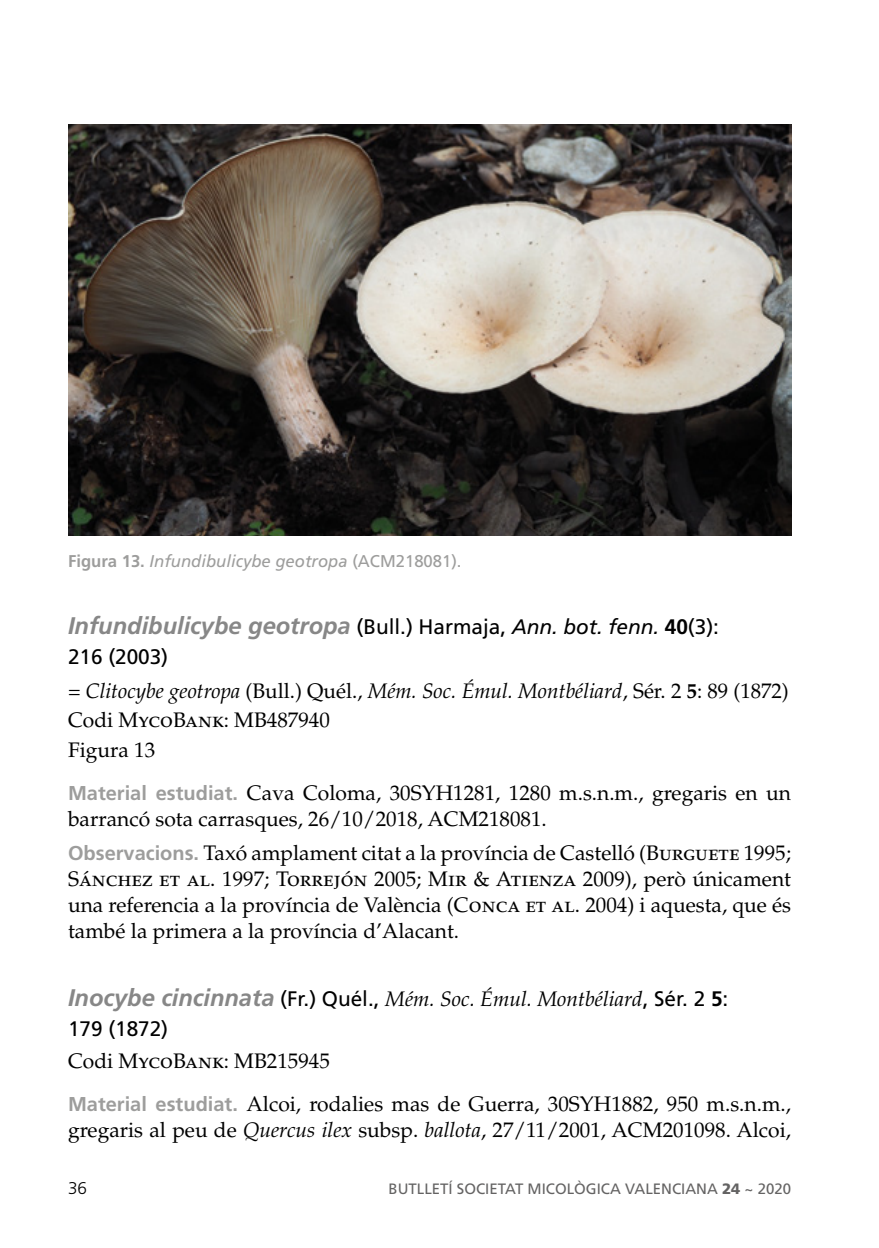
<style>
.page{position:relative;width:879px;height:1248px;background:#fff}
.page>*{position:absolute;margin:0;border:0;box-sizing:border-box;transform-origin:0 0}
.t1{font:italic 700 24px "Frutiger LT Std";color:#878787}
.t2{font:21px/26px "Palatino LT Std";color:#000}
.t3{font:italic 21px "Palatino LT Std";color:#000}
.t4{font:21px "Frutiger LT Std";color:#000}
.t5{font:italic 17px "Frutiger LT Std";color:#9d9d9c}
.t6{font:300 17px "Frutiger LT Std";color:#000}
.t7{font:15px "Frutiger LT Std";color:#646363}
.s1{font-weight:700;font-style:normal}
.s2{font-style:normal}
.s3{font-weight:400;font-style:normal;font-size:21px;color:#000}
.s4{font-weight:400;font-size:21px;color:#000}
.s5{font-style:normal;font-size:21px;color:#000}
.s6{font-style:italic}
.s7{font-weight:700}
.s8{font-family:"Frutiger LT Std";font-weight:700;font-size:20px;color:#9d9d9c}
.s9{font-family:"Frutiger LT Std";font-weight:700;font-size:24px;color:#878787}
.s10{font-family:"Frutiger LT Std";font-style:normal}
.s11{font-family:"Frutiger LT Std";font-weight:700;font-style:normal}
.s12{font-weight:900}
</style>
<div class="page">
<img style="left:68px;top:125px;width:723px;height:410px">
<p class="t5" style="left:68px;top:551px;width:395px"><span class="s1">Figura 13.</span> Infundibulicybe geotropa <span class="s2">(ACM218081).</span></p>
<p class="t1" style="left:68px;top:611px;width:652px">Infundibulicybe geotropa <span class="s3">(Bull.) Harmaja,</span> <span class="s4">Ann. bot. fenn.</span> <span class="s5">40</span><span class="s3">(3):</span></p>
<p class="t4" style="left:68px;top:643px;width:102px">216 (2003)</p>
<p class="t2" style="left:68px;top:676px;width:722px;line-height:29.4px">= <span class="s6">Clitocybe geotropa</span> (Bull.) Quél., <span class="s6">Mém. Soc. Émul. Montbéliard</span>, Sér. 2 <span class="s7">5</span>: 89 (1872)<br>Codi MycoBank: MB487940<br>Figura 13</p>
<p class="t2" style="left:68px;top:780px;width:724px"><span class="s8">Material estudiat.</span> Cava Coloma, 30SYH1281, 1280 m.s.n.m., gregaris en un barrancó sota carrasques, 26/10/2018, ACM218081.</p>
<p class="t2" style="left:68px;top:840px;width:724px;text-align:justify"><span class="s8">Observacions.</span> Taxó amplament citat a la província de Castelló (Burguete 1995; Sánchez et al. 1997; Torrejón 2005; Mir &amp; Atienza 2009), però únicament una referencia a la província de València (Conca et al. 2004) i aquesta, que és també la primera a la província d’Alacant.</p>
<p class="t3" style="left:68px;top:986px;width:662px"><span class="s9">Inocybe cincinnata</span> <span class="s10">(Fr.) Quél.,</span> Mém. Soc. Émul. Montbéliard<span class="s10">, Sér. 2</span> <span class="s11">5</span><span class="s10">:</span></p>
<p class="t4" style="left:68px;top:1016px;width:102px">179 (1872)</p>
<p class="t2" style="left:68px;top:1039px;width:724px;line-height:43px">Codi MycoBank: MB215945<br><span class="s8">Material estudiat.</span> Alcoi, rodalies mas de Guerra, 30SYH1882, 950 m.s.n.m.,</p>
<p class="t2" style="left:68px;top:1116px;width:724px">gregaris al peu de <span class="s6">Quercus ilex</span> subsp. <span class="s6">ballota</span>, 27/11/2001, ACM201098. Alcoi,</p>
<p class="t6" style="left:68px;top:1177px;width:20px">36</p>
<p class="t7" style="left:388px;top:1179px;width:404px">BUTLLETÍ SOCIETAT MICOLÒGICA VALENCIANA <span class="s12">24</span> ~ 2020</p>
</div>
